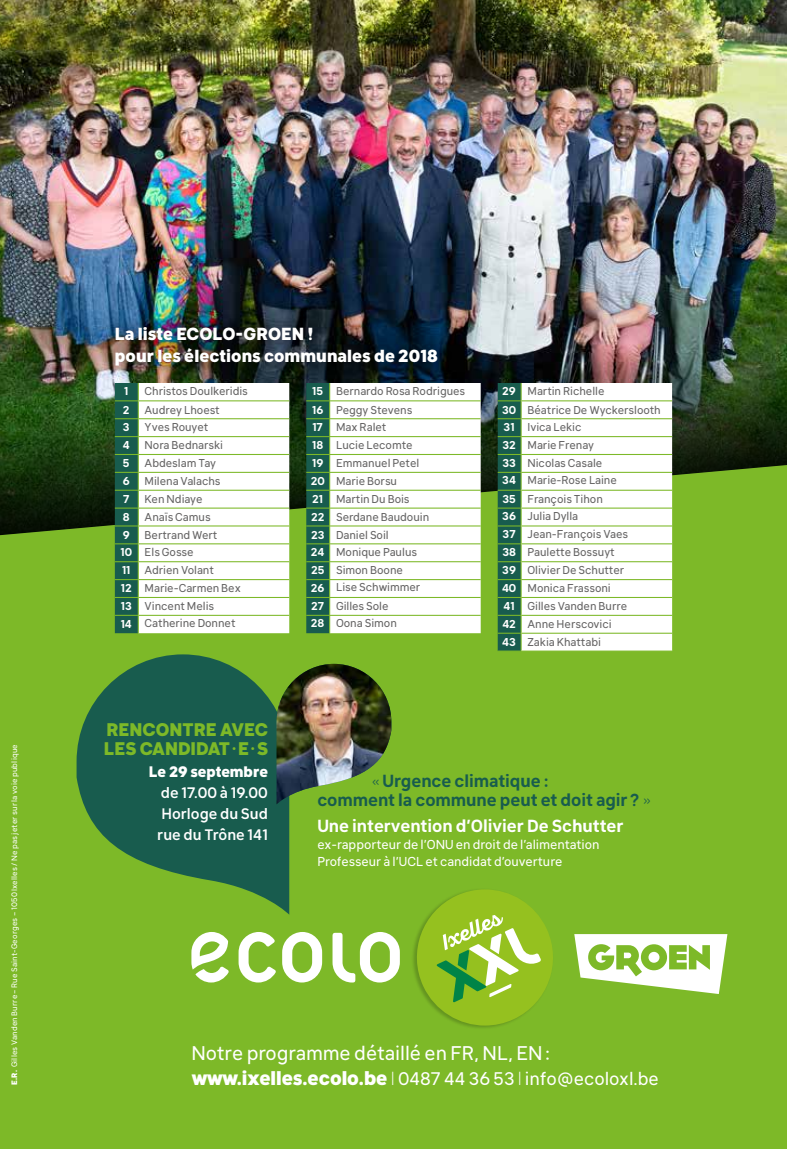
<style>
.page{position:relative;width:787px;height:1149px;background:#fff}
.page>*{position:absolute;margin:0;border:0;box-sizing:border-box;transform-origin:0 0}
.t1{font:19.5px "Klima";color:#fff}
.t2{font:18px "Klima";color:#fff}
.t3{font:800 18px/19.2px "Klima";color:#7db928}
.t4{font:800 17.25px/21.3px "Klima";letter-spacing:.005em;color:#fff}
.t5{font:700 17.25px/19.2px "Klima";color:#185c4e}
.t6{font:700 17.25px "Klima";color:#fff}
.t7{font:500 15px/21.3px "Klima";color:#fff;text-align:justify}
.t8{font:800 15px "Klima";color:#fff}
.t9{font:12.75px/17px "Klima";color:#fff}
.t10{font:11.25px/17.9px "Klima";color:#646363}
.t11{font:700 11.25px "Klima";color:#fff}
.t12{font:7.8px "Klima";letter-spacing:.025em;color:#fff}
.s1{font-weight:800}
.s2{font-weight:700;color:#fff}
.s3{font-weight:700}
.s4{font-weight:300}
.s5{font-weight:800;font-size:19.5px}
</style>
<div class="page">
<img style="left:0;top:0;width:787px;height:343px">
<img style="left:0;top:343px;width:787px;height:122px">
<div style="left:0;top:465px;width:787px;height:683px;background:#7db928"></div>
<div style="left:411px;top:887px;width:142px;height:142px;background:#000;opacity:.2"></div>
<svg style="left:407px;top:889px;width:155px;height:136px;background:#90c036"></svg>
<svg style="left:139px;top:383px;width:150px;height:250px"></svg>
<hr style="left:138px;top:400px;width:151px;height:1px;background:#7db928">
<hr style="left:138px;top:418px;width:151px;height:1px;background:#7db928">
<hr style="left:138px;top:436px;width:151px;height:1px;background:#7db928">
<hr style="left:138px;top:454px;width:151px;height:1px;background:#7db928">
<hr style="left:138px;top:471px;width:151px;height:1px;background:#7db928">
<hr style="left:138px;top:489px;width:151px;height:1px;background:#7db928">
<hr style="left:138px;top:507px;width:151px;height:1px;background:#7db928">
<hr style="left:138px;top:525px;width:151px;height:1px;background:#7db928">
<hr style="left:138px;top:543px;width:151px;height:1px;background:#7db928">
<hr style="left:138px;top:561px;width:151px;height:1px;background:#7db928">
<hr style="left:138px;top:579px;width:151px;height:1px;background:#7db928">
<hr style="left:138px;top:596px;width:151px;height:2px;background:#7db928">
<svg style="left:115px;top:383px;width:24px;height:250px;background:#23664b"></svg>
<hr style="left:138px;top:614px;width:151px;height:1px;background:#7db928">
<svg style="left:521px;top:383px;width:151px;height:267px"></svg>
<hr style="left:521px;top:418px;width:151px;height:1px;background:#7db928">
<hr style="left:521px;top:436px;width:151px;height:1px;background:#7db928">
<hr style="left:521px;top:454px;width:151px;height:1px;background:#7db928">
<hr style="left:521px;top:471px;width:151px;height:1px;background:#7db928">
<hr style="left:521px;top:489px;width:151px;height:1px;background:#7db928">
<hr style="left:521px;top:507px;width:151px;height:1px;background:#7db928">
<hr style="left:521px;top:525px;width:151px;height:1px;background:#7db928">
<hr style="left:521px;top:543px;width:151px;height:1px;background:#7db928">
<hr style="left:521px;top:561px;width:151px;height:1px;background:#7db928">
<hr style="left:521px;top:579px;width:151px;height:1px;background:#7db928">
<hr style="left:521px;top:596px;width:151px;height:2px;background:#7db928">
<hr style="left:521px;top:614px;width:151px;height:1px;background:#7db928">
<hr style="left:521px;top:632px;width:151px;height:1px;background:#7db928">
<hr style="left:521px;top:650px;width:151px;height:1px;background:#7db928">
<svg style="left:497px;top:383px;width:24px;height:268px;background:#216349"></svg>
<hr style="left:521px;top:400px;width:151px;height:1px;background:#7db928">
<svg style="left:330px;top:383px;width:150px;height:250px"></svg>
<hr style="left:330px;top:418px;width:150px;height:1px;background:#7db928">
<hr style="left:330px;top:436px;width:150px;height:1px;background:#7db928">
<hr style="left:330px;top:454px;width:150px;height:1px;background:#7db928">
<hr style="left:330px;top:471px;width:150px;height:1px;background:#7db928">
<hr style="left:330px;top:489px;width:150px;height:1px;background:#7db928">
<hr style="left:330px;top:507px;width:150px;height:1px;background:#7db928">
<hr style="left:330px;top:525px;width:150px;height:1px;background:#7db928">
<hr style="left:330px;top:543px;width:150px;height:1px;background:#7db928">
<hr style="left:330px;top:561px;width:150px;height:1px;background:#7db928">
<hr style="left:330px;top:579px;width:150px;height:1px;background:#7db928">
<hr style="left:330px;top:614px;width:150px;height:1px;background:#7db928">
<hr style="left:330px;top:596px;width:150px;height:2px;background:#7db928">
<svg style="left:306px;top:383px;width:24px;height:250px;background:#21644a"></svg>
<hr style="left:330px;top:400px;width:150px;height:1px;background:#7db928">
<div style="left:101px;top:313px;width:350px;height:65px;background:#000;opacity:.75"></div>
<svg style="left:574px;top:933px;width:153px;height:60px"></svg>
<svg style="left:191px;top:931px;width:209px;height:51px"></svg>
<svg style="left:77px;top:654px;width:212px;height:260px;background:#317344"></svg>
<img style="left:276px;top:663px;width:115px;height:141px">
<p class="t12" style="left:8px;top:1084px;width:342px;rotate:-90deg"><span class="s1">E.R.</span> Gilles Vanden Burre – Rue Saint-Georges – 1050 Ixelles / Ne pas jeter sur la voie publique</p>
<h3 class="t4" style="left:115px;top:321px;width:324px">La liste ECOLO-GROEN !<br>pour les élections communales de 2018</h3>
<p class="t11" style="left:124px;top:381px;width:6px">1</p>
<p class="t10" style="left:145px;top:381px;width:105px">Christos Doulkeridis</p>
<p class="t11" style="left:123px;top:399px;width:8px">2</p>
<p class="t10" style="left:145px;top:399px;width:77px">Audrey Lhoest</p>
<p class="t11" style="left:123px;top:417px;width:8px">3</p>
<p class="t10" style="left:145px;top:417px;width:65px">Yves Rouyet</p>
<p class="t11" style="left:123px;top:435px;width:8px">4</p>
<p class="t10" style="left:145px;top:435px;width:80px">Nora Bednarski</p>
<p class="t11" style="left:123px;top:453px;width:8px">5</p>
<p class="t10" style="left:145px;top:453px;width:73px">Abdeslam Tay</p>
<p class="t11" style="left:123px;top:471px;width:9px">6</p>
<p class="t10" style="left:145px;top:471px;width:77px">Milena Valachs</p>
<p class="t11" style="left:123px;top:489px;width:8px">7</p>
<p class="t10" style="left:145px;top:488px;width:60px">Ken Ndiaye</p>
<p class="t11" style="left:123px;top:507px;width:8px">8</p>
<p class="t10" style="left:145px;top:506px;width:68px">Anaïs Camus</p>
<p class="t11" style="left:123px;top:524px;width:8px">9</p>
<p class="t10" style="left:120px;top:524px;width:98px;text-indent:24px">Bertrand Wert<br><span class="s2">10</span> Els Gosse<br><span class="s2">11</span></p>
<p class="t10" style="left:121px;top:560px;width:122px;text-indent:24px">Adrien Volant<br><span class="s2">12</span> Marie-Carmen Bex<br><span class="s2">13</span> Vincent Melis<br><span class="s2">14</span> Catherine Donnet</p>
<p class="t10" style="left:311px;top:381px;width:156px"><span class="s2">15</span> Bernardo Rosa Rodrigues<br><span class="s2">16</span> Peggy Stevens<br><span class="s2">17</span> Max Ralet<br><span class="s2">18</span> Lucie Lecomte<br><span class="s2">19</span> Emmanuel Petel<br><span class="s2">20</span> Marie Borsu<br><span class="s2">21</span> Martin Du Bois<br><span class="s2">22</span> Serdane Baudouin<br><span class="s2">23</span> Daniel Soil<br><span class="s2">24</span> Monique Paulus<br><span class="s2">25</span> Simon Boone<br><span class="s2">26</span> Lise Schwimmer</p>
<p class="t10" style="left:311px;top:596px;width:87px;line-height:17.1px"><span class="s2">27</span> Gilles Sole<br><span class="s2">28</span> Oona Simon</p>
<p class="t10" style="left:502px;top:381px;width:160px"><span class="s2">29</span> Martin Richelle<br><span class="s2">30</span> Béatrice De Wyckerslooth<br><span class="s2">31</span> Ivica Lekic<br><span class="s2">32</span> Marie Frenay</p>
<p class="t10" style="left:502px;top:453px;width:116px;line-height:17.1px"><span class="s2">33</span> Nicolas Casale<br><span class="s2">34</span> Marie-Rose Laine</p>
<p class="t10" style="left:502px;top:488px;width:127px"><span class="s2">35</span> François Tihon<br><span class="s2">36</span> Julia Dylla<br><span class="s2">37</span> Jean-François Vaes<br><span class="s2">38</span> Paulette Bossuyt<br><span class="s2">39</span> Olivier De Schutter<br><span class="s2">40</span> Monica Frassoni<br><span class="s2">41</span> Gilles Vanden Burre<br><span class="s2">42</span> Anne Herscovici<br><span class="s2">43</span> Zakia Khattabi</p>
<h2 class="t3" style="left:104px;top:717px;width:165px">RENCONTRE AVEC<br>LES CANDIDAT<span class="s3">·</span>E<span class="s3">·</span>S</h2>
<h3 class="t8" style="left:149px;top:757px;width:120px">Le 29 septembre</h3>
<h3 class="t7" style="left:157px;top:780px;width:112px">de 17.00 à 19.00<br>Horloge du Sud rue du Trône 141</h3>
<h3 class="t5" style="left:317px;top:769px;width:336px;text-indent:54px"><span class="s4">«</span>Urgence climatique :<br>comment la commune peut et doit agir? <span class="s4">»</span></h3>
<h3 class="t6" style="left:317px;top:810px;width:308px">Une intervention d’Olivier De Schutter</h3>
<p class="t9" style="left:317px;top:834px;width:283px">ex-rapporteur de l’ONU en droit de l’alimentation<br>Professeur à l’UCL et candidat d’ouverture</p>
<h1 class="t1" style="left:191px;top:1036px;width:360px">Notre programme détaillé en FR, NL, EN:</h1>
<h2 class="t2" style="left:191px;top:1063px;width:469px"><span class="s5">www.ixelles.ecolo.be</span> <span class="s4">l</span> 0487 44 36 53 <span class="s4">l</span> info@ecoloxl.be</h2>
</div>
